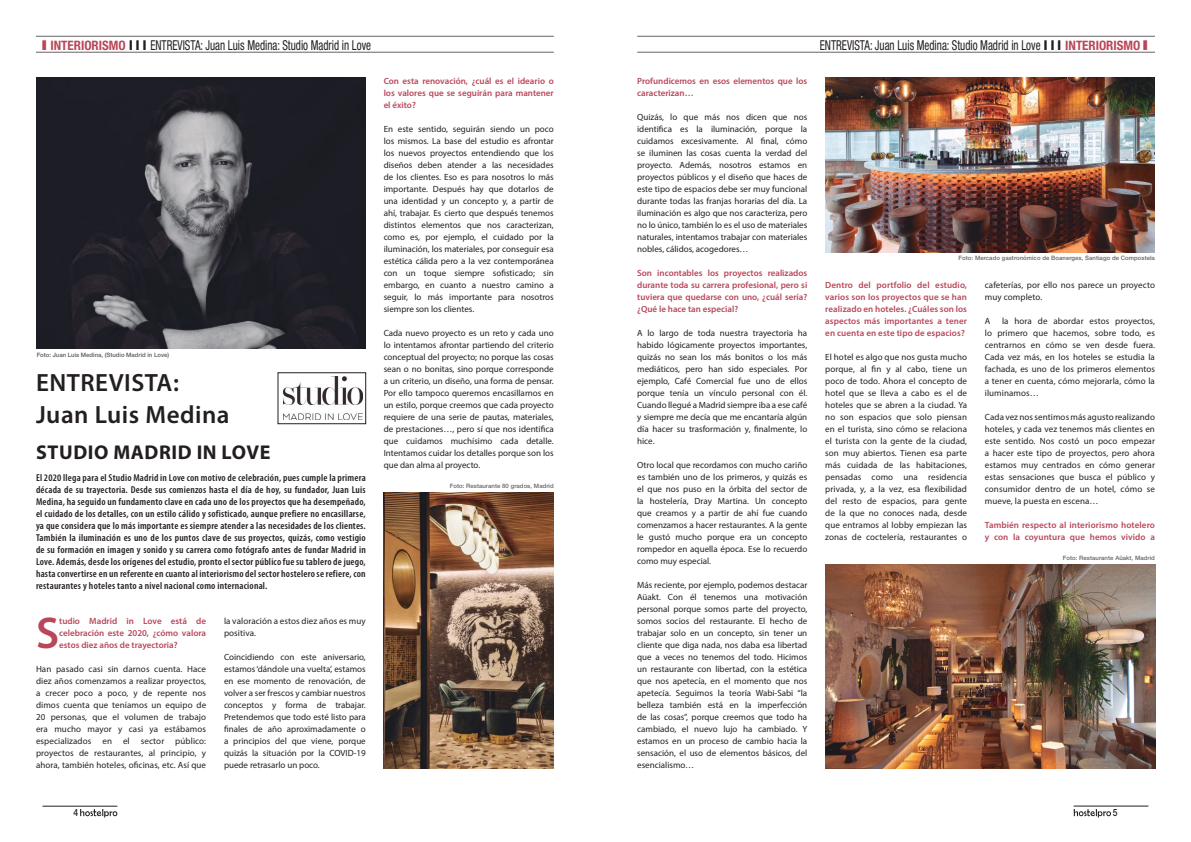
<style>
.page{position:relative;width:1191px;height:842px;background:#fff}
.page>*{position:absolute;margin:0;border:0;box-sizing:border-box;transform-origin:0 0}
.t1{font:600 44.6px "Myriad Pro";color:#b94759}
.t2{font:600 25px/32px "Myriad Pro";letter-spacing:.02em;color:#241f1f}
.t3{font:700 20px "Myriad Pro";letter-spacing:.03em;color:#241f1f}
.t4{font:condensed 13.6px "Helvetica Neue";color:#241f1f;scale:.81 1}
.t5{font:600 condensed 10px/12px "Myriad Pro";letter-spacing:.02em;color:#241f1f;text-align:justify}
.t6{font:500 10px "Helvetica Neue";color:#241f1f;scale:.85 1}
.t7{font:9px/12px "Myriad Pro";color:#241f1f;text-align:justify}
.t8{font:600 9px/12px "Myriad Pro";color:#b94759;text-align:justify}
.t9{font:500 6px "Helvetica Neue";letter-spacing:.01em;color:#656365}
.t10{font:500 6px "Helvetica Neue";color:#5a5758}
.s1{font-family:"Arial Narrow";font-stretch:normal;font-size:21px;color:#b94759}
.s2{font-weight:700;font-size:13px;color:#b94759}
.s3{font-family:"Arial Narrow";font-stretch:normal;font-size:21px}
</style>
<div class="page">
<hr style="left:36px;top:52px;width:518px;height:1px;background:#656365">
<hr style="left:637px;top:52px;width:518px;height:1px;background:#656365">
<hr style="left:36px;top:36px;width:518px;height:1px;background:#656365">
<hr style="left:637px;top:36px;width:518px;height:1px;background:#656365">
<svg style="left:80px;top:809px;width:37px;height:8px"></svg>
<hr style="left:43px;top:806px;width:74px;height:1px;background:#241f1f">
<svg style="left:1073px;top:809px;width:38px;height:8px"></svg>
<hr style="left:1073px;top:806px;width:75px;height:1px;background:#241f1f">
<img style="left:36px;top:78px;width:330px;height:270px">
<img style="left:283px;top:377px;width:79px;height:42px">
<div style="left:278px;top:373px;width:88px;height:51px;border:1px solid #241f1f"></div>
<img style="left:825px;top:78px;width:330px;height:174px">
<img style="left:825px;top:564px;width:330px;height:204px">
<img style="left:384px;top:492px;width:170px;height:276px">
<h3 class="t4" style="left:43px;top:37px;width:407px"><span class="s1">■</span> <span class="s2">INTERIORISMO</span> <span class="s3">■ ■ ■</span> ENTREVISTA: Juan Luis Medina: Studio Madrid in Love</h3>
<p class="t10" style="left:37px;top:351px;width:134px">Foto: Juan Luis Medina, (Studio Madrid in Love)</p>
<h2 class="t2" style="left:36px;top:366px;width:195px">ENTREVISTA:<br>Juan Luis Medina</h2>
<h3 class="t3" style="left:36px;top:439px;width:236px">STUDIO MADRID IN LOVE</h3>
<p class="t5" style="left:36px;top:472px;width:331px">El 2020 llega para el Studio Madrid in Love con motivo de celebración, pues cumple la primera década de su trayectoria. Desde sus comienzos hasta el día de hoy, su fundador, Juan Luis Medina, ha seguido un fundamento clave en cada uno de los proyectos que ha desempeñado, el cuidado de los detalles, con un estilo cálido y sofisticado, aunque prefiere no encasillarse, ya que considera que lo más importante es siempre atender a las necesidades de los clientes.<br>También la iluminación es uno de los puntos clave de sus proyectos, quizás, como vestigio de su formación en imagen y sonido y su carrera como fotógrafo antes de fundar Madrid in Love. Además, desde los orígenes del estudio, pronto el sector público fue su tablero de juego, hasta convertirse en un referente en cuanto al interiorismo del sector hostelero se refiere, con restaurantes y hoteles tanto a nivel nacional como internacional.</p>
<h1 class="t1" style="left:36px;top:605px;width:25px">S</h1>
<p class="t8" style="left:59px;top:615px;width:148px">tudio Madrid in Love está de celebración este 2020, ¿cómo valora estos diez años de trayectoria?</p>
<p class="t7" style="left:36px;top:663px;width:172px">Han pasado casi sin darnos cuenta. Hace diez años comenzamos a realizar proyectos, a crecer poco a poco, y de repente nos dimos cuenta que teníamos un equipo de 20 personas, que el volumen de trabajo era mucho mayor y casi ya estábamos especializados en el sector público: proyectos de restaurantes, al principio, y ahora, también hoteles, oficinas, etc. Así que</p>
<p class="t7" style="left:224px;top:615px;width:143px">la valoración a estos diez años es muy positiva.</p>
<p class="t7" style="left:224px;top:651px;width:143px">Coincidiendo con este aniversario, estamos ‘dándole una vuelta’, estamos en ese momento de renovación, de volver a ser frescos y cambiar nuestros conceptos y forma de trabajar.<br>Pretendemos que todo esté listo para finales de año aproximadamente o a principios del que viene, porque quizás la situación por la COVID-19 puede retrasarlo un poco.</p>
<p class="t8" style="left:384px;top:75px;width:172px">Con esta renovación, ¿cuál es el ideario o los valores que se seguirán para mantener el éxito?</p>
<p class="t7" style="left:384px;top:123px;width:172px">En este sentido, seguirán siendo un poco los mismos. La base del estudio es afrontar los nuevos proyectos entendiendo que los diseños deben atender a las necesidades de los clientes. Eso es para nosotros lo más importante. Después hay que dotarlos de una identidad y un concepto y, a partir de ahí, trabajar. Es cierto que después tenemos distintos elementos que nos caracterizan, como es, por ejemplo, el cuidado por la iluminación, los materiales, por conseguir esa estética cálida pero a la vez contemporánea con un toque siempre sofisticado; sin embargo, en cuanto a nuestro camino a seguir, lo más importante para nosotros siempre son los clientes.</p>
<p class="t7" style="left:384px;top:327px;width:172px">Cada nuevo proyecto es un reto y cada uno lo intentamos afrontar partiendo del criterio conceptual del proyecto; no porque las cosas sean o no bonitas, sino porque corresponde a un criterio, un diseño, una forma de pensar.<br>Por ello tampoco queremos encasillarnos en un estilo, porque creemos que cada proyecto requiere de una serie de pautas, materiales, de prestaciones…, pero sí que nos identifica que cuidamos muchísimo cada detalle.<br>Intentamos cuidar los detalles porque son los que dan alma al proyecto.</p>
<p class="t9" style="left:450px;top:482px;width:105px">Foto: Restaurante 80 grados, Madrid</p>
<p class="t8" style="left:637px;top:75px;width:172px">Profundicemos en esos elementos que los caracterizan…</p>
<p class="t7" style="left:637px;top:111px;width:172px">Quizás, lo que más nos dicen que nos identifica es la iluminación, porque la cuidamos excesivamente. Al final, cómo se iluminen las cosas cuenta la verdad del proyecto. Además, nosotros estamos en proyectos públicos y el diseño que haces de este tipo de espacios debe ser muy funcional durante todas las franjas horarias del día. La iluminación es algo que nos caracteriza, pero no lo único, también lo es el uso de materiales naturales, intentamos trabajar con materiales nobles, cálidos, acogedores…</p>
<p class="t8" style="left:637px;top:267px;width:172px">Son incontables los proyectos realizados durante toda su carrera profesional, pero si tuviera que quedarse con uno, ¿cuál sería? ¿Qué le hace tan especial?</p>
<p class="t7" style="left:637px;top:327px;width:172px">A lo largo de toda nuestra trayectoria ha habido lógicamente proyectos importantes, quizás no sean los más bonitos o los más mediáticos, pero han sido especiales. Por ejemplo, Café Comercial fue uno de ellos porque tenía un vínculo personal con él.<br>Cuando llegué a Madrid siempre iba a ese café y siempre me decía que me encantaría algún día hacer su trasformación y, finalmente, lo hice.</p>
<p class="t7" style="left:637px;top:459px;width:172px">Otro local que recordamos con mucho cariño es también uno de los primeros, y quizás es el que nos puso en la órbita del sector de la hostelería, Dray Martina. Un concepto que creamos y a partir de ahí fue cuando comenzamos a hacer restaurantes. A la gente le gustó mucho porque era un concepto rompedor en aquella época. Ese lo recuerdo como muy especial.</p>
<p class="t7" style="left:637px;top:579px;width:172px">Más reciente, por ejemplo, podemos destacar Aüakt. Con él tenemos una motivación personal porque somos parte del proyecto, somos socios del restaurante. El hecho de trabajar solo en un concepto, sin tener un cliente que diga nada, nos daba esa libertad que a veces no tenemos del todo. Hicimos un restaurante con libertad, con la estética que nos apetecía, en el momento que nos apetecía. Seguimos la teoría Wabi-Sabi “la belleza también está en la imperfección de las cosas”, porque creemos que todo ha cambiado, el nuevo lujo ha cambiado. Y estamos en un proceso de cambio hacia la sensación, el uso de elementos básicos, del esencialismo…</p>
<h3 class="t4" style="left:820px;top:37px;width:407px">ENTREVISTA: Juan Luis Medina: Studio Madrid in Love <span class="s3">■ ■ ■</span> <span class="s2">INTERIORISMO</span> <span class="s1">■</span></h3>
<p class="t9" style="left:958px;top:255px;width:198px">Foto: Mercado gastronómico de Boanerges, Santiago de Compostela</p>
<p class="t8" style="left:825px;top:279px;width:143px">Dentro del portfolio del estudio, varios son los proyectos que se han realizado en hoteles. ¿Cuáles son los aspectos más importantes a tener en cuenta en este tipo de espacios?</p>
<p class="t7" style="left:825px;top:351px;width:143px">El hotel es algo que nos gusta mucho porque, al fin y al cabo, tiene un poco de todo. Ahora el concepto de hotel que se lleva a cabo es el de hoteles que se abren a la ciudad. Ya no son espacios que solo piensan en el turista, sino cómo se relaciona el turista con la gente de la ciudad, son muy abiertos. Tienen esa parte más cuidada de las habitaciones, pensadas como una residencia privada, y, a la vez, esa flexibilidad del resto de espacios, para gente de la que no conoces nada, desde que entramos al lobby empiezan las zonas de coctelería, restaurantes o</p>
<p class="t7" style="left:984px;top:279px;width:172px">cafeterías, por ello nos parece un proyecto muy completo.</p>
<p class="t7" style="left:984px;top:315px;width:7px">A</p>
<p class="t7" style="left:984px;top:315px;width:172px;text-indent:17px">la hora de abordar estos proyectos, lo primero que hacemos, sobre todo, es centrarnos en cómo se ven desde fuera.<br>Cada vez más, en los hoteles se estudia la fachada, es uno de los primeros elementos a tener en cuenta, cómo mejorarla, cómo la iluminamos…</p>
<p class="t7" style="left:984px;top:411px;width:172px">Cada vez nos sentimos más agusto realizando hoteles, y cada vez tenemos más clientes en este sentido. Nos costó un poco empezar a hacer este tipo de proyectos, pero ahora estamos muy centrados en cómo generar estas sensaciones que busca el público y consumidor dentro de un hotel, cómo se mueve, la puesta en escena…</p>
<p class="t8" style="left:984px;top:519px;width:172px">También respecto al interiorismo hotelero y con la coyuntura que hemos vivido a</p>
<p class="t9" style="left:1063px;top:555px;width:94px">Foto: Restaurante Aüakt, Madrid</p>
<p class="t6" style="left:73px;top:806px;width:7px">4</p>
<p class="t6" style="left:1112px;top:806px;width:7px">5</p>
</div>
